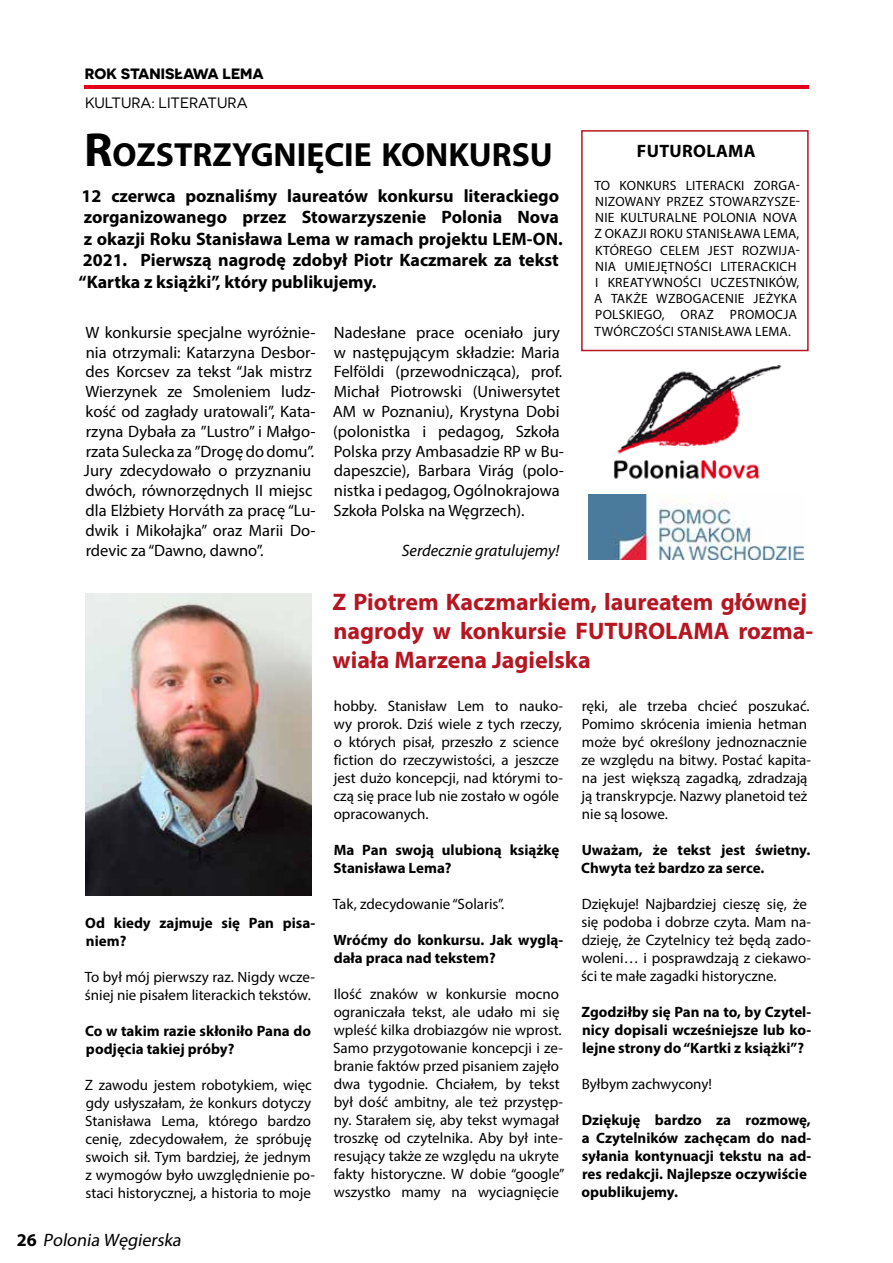
<style>
.page{position:relative;width:893px;height:1263px;background:#fff}
.page>*{position:absolute;margin:0;border:0;box-sizing:border-box;transform-origin:0 0}
.t1{font:700 33.6px "Myriad Pro";color:#000}
.t2{font:700 24px/28.8px "Myriad Pro";color:#b51621}
.t3{font:700 18px/21.6px "Myriad Pro";color:#000}
.t4{font:italic 18px "Myriad Pro";color:#000}
.t5{font:700 18px "Myriad Pro";letter-spacing:.02em;color:#000}
.t6{font:16.5px/19.8px "Myriad Pro";color:#000}
.t7{font:italic 16.5px "Myriad Pro";color:#000}
.t8{font:15px/18px "Myriad Pro";color:#000}
.t9{font:700 15px/18px "Myriad Pro";color:#000}
.t10{font:15px "Novecentosanswide";color:#000}
.t11{font:700 15px "Novecentosanswide";color:#000}
.t12{font:13.5px/16.2px "Myriad Pro";letter-spacing:.02em;color:#000}
.s1{font-size:48px}
.s2{font-weight:700;font-style:normal}
</style>
<div class="page">
<hr style="left:84px;top:85px;width:725px;height:3px;background:#e2001a">
<img style="left:85px;top:593px;width:227px;height:302px">
<img style="left:589px;top:494px;width:215px;height:66px">
<img style="left:614px;top:366px;width:167px;height:113px">
<div style="left:581px;top:130px;width:228px;height:221px;border:2px solid #b51621"></div>
<p class="t11" style="left:85px;top:64px;width:180px">ROK STANISŁAWA LEMA</p>
<p class="t10" style="left:85px;top:94px;width:164px">KULTURA: LITERATURA</p>
<h1 class="t1" style="left:84px;top:133px;width:470px"><span class="s1">R</span>OZSTRZYGNIĘCIE KONKURSU</h1>
<p class="t3" style="left:79px;top:184px;width:486px">12 czerwca poznaliśmy laureatów konkursu literackiego zorganizowanego przez Stowarzyszenie Polonia Nova z okazji Roku Stanisława Lema w ramach projektu LEM-ON.<br>2021. Pierwszą nagrodę zdobył Piotr Kaczmarek za tekst “Kartka z książki”, który publikujemy.</p>
<p class="t6" style="left:84px;top:322px;width:233px">W konkursie specjalne wyróżnie&shy;nia otrzymali: Katarzyna Desbor&shy;des Korcsev za tekst “Jak mistrz<br>Wierzynek ze Smoleniem ludz&shy;kość od zagłady uratowali”, Kata&shy;rzyna Dybała za ”Lustro” i Małgo&shy;rzata Sulecka za ”Drogę do domu”.<br>Jury zdecydowało o przyznaniu dwóch, równorzędnych II miejsc dla Elżbiety Horváth za pracę “Lu&shy;dwik i Mikołajka” oraz Marii Do&shy;rdevic za “Dawno, dawno”.</p>
<p class="t6" style="left:333px;top:322px;width:233px">Nadesłane prace oceniało jury w następującym składzie: Maria<br>Felföldi (przewodnicząca), prof.<br>Michał Piotrowski (Uniwersytet<br>AM w Poznaniu), Krystyna Dobi (polonistka i pedagog, Szkoła<br>Polska przy Ambasadzie RP w Bu&shy;dapeszcie), Barbara Virág (polo&shy;nistka i pedagog, Ogólnokrajowa<br>Szkoła Polska na Węgrzech).</p>
<p class="t7" style="left:402px;top:540px;width:159px">Serdecznie gratulujemy!</p>
<p class="t5" style="left:637px;top:140px;width:120px">FUTUROLAMA</p>
<p class="t12" style="left:594px;top:177px;width:207px">TO KONKURS LITERACKI ZORGA-<br>NIZOWANY PRZEZ STOWARZYSZE-<br>NIE KULTURALNE POLONIA NOVA<br>Z OKAZJI ROKU STANISŁAWA LEMA,<br>KTÓREGO CELEM JEST ROZWIJA-<br>NIA UMIEJĘTNOŚCI LITERACKICH<br>I KREATYWNOŚCI UCZESTNIKÓW,<br>A TAKŻE WZBOGACENIE JEŻYKA<br>POLSKIEGO, ORAZ PROMOCJA<br>TWÓRCZOŚCI STANISŁAWA LEMA.</p>
<p class="t9" style="left:85px;top:913px;width:231px">Od kiedy zajmuje się Pan pisa&shy;niem?</p>
<p class="t8" style="left:85px;top:967px;width:232px">To był mój pierwszy raz. Nigdy wcze&shy;śniej nie pisałem literackich tekstów.</p>
<p class="t9" style="left:85px;top:1021px;width:227px">Co w takim razie skłoniło Pana do podjęcia takiej próby?</p>
<p class="t8" style="left:85px;top:1075px;width:232px">Z zawodu jestem robotykiem, więc gdy usłyszałam, że konkurs dotyczy Stanisława Lema, którego bardzo cenię, zdecydowałem, że spróbuję swoich sił. Tym bardziej, że jednym z wymogów było uwzględnienie po&shy;staci historycznej, a historia to moje</p>
<p class="t4" style="left:17px;top:1229px;width:169px"><span class="s2">2 6</span> Polonia Węgierska</p>
<h2 class="t2" style="left:333px;top:587px;width:482px">Z Piotrem Kaczmarkiem, laureatem głównej nagrody w konkursie FUTUROLAMA rozma&shy;wiała Marzena Jagielska</h2>
<p class="t8" style="left:334px;top:697px;width:231px">hobby. Stanisław Lem to nauko&shy;wy prorok. Dziś wiele z tych rzeczy, o których pisał, przeszło z science fiction do rzeczywistości, a jeszcze jest dużo koncepcji, nad którymi to&shy;czą się prace lub nie zostało w ogóle opracowanych.</p>
<p class="t9" style="left:333px;top:840px;width:227px">Ma Pan swoją ulubioną książkę<br>Stanisława Lema?</p>
<p class="t8" style="left:333px;top:895px;width:173px">Tak, zdecydowanie “Solaris”.</p>
<p class="t9" style="left:334px;top:930px;width:231px">Wróćmy do konkursu. Jak wyglą&shy;dała praca nad tekstem?</p>
<p class="t8" style="left:333px;top:985px;width:233px">Ilość znaków w konkursie mocno ograniczała tekst, ale udało mi się wpleść kilka drobiazgów nie wprost.<br>Samo przygotowanie koncepcji i ze&shy;branie faktów przed pisaniem zajęło dwa tygodnie. Chciałem, by tekst był dość ambitny, ale też przystęp&shy;ny. Starałem się, aby tekst wymagał troszkę od czytelnika. Aby był inte&shy;resujący także ze względu na ukryte fakty historyczne. W dobie “google” wszystko mamy na wyciagnięcie</p>
<p class="t8" style="left:582px;top:697px;width:231px">ręki, ale trzeba chcieć poszukać.<br>Pomimo skrócenia imienia hetman może być określony jednoznacznie ze względu na bitwy. Postać kapita&shy;na jest większą zagadką, zdradzają ją transkrypcje. Nazwy planetoid też nie są losowe.</p>
<p class="t9" style="left:581px;top:840px;width:230px">Uważam, że tekst jest świetny.<br>Chwyta też bardzo za serce.</p>
<p class="t8" style="left:581px;top:895px;width:232px">Dziękuje! Najbardziej cieszę się, że się podoba i dobrze czyta. Mam na&shy;dzieję, że Czytelnicy też będą zado&shy;woleni… i posprawdzają z ciekawo&shy;ści te małe zagadki historyczne.</p>
<p class="t9" style="left:581px;top:1002px;width:231px;text-align:justify">Zgodziłby się Pan na to, by Czytel&shy;nicy dopisali wcześniejsze lub ko&shy;lejne strony do “Kartki z książki”?</p>
<p class="t8" style="left:582px;top:1075px;width:132px">Byłbym zachwycony!</p>
<p class="t9" style="left:582px;top:1110px;width:231px">Dziękuję bardzo za rozmowę, a Czytelników zachęcam do nad&shy;syłania kontynuacji tekstu na ad&shy;res redakcji. Najlepsze oczywiście opublikujemy.</p>
</div>
